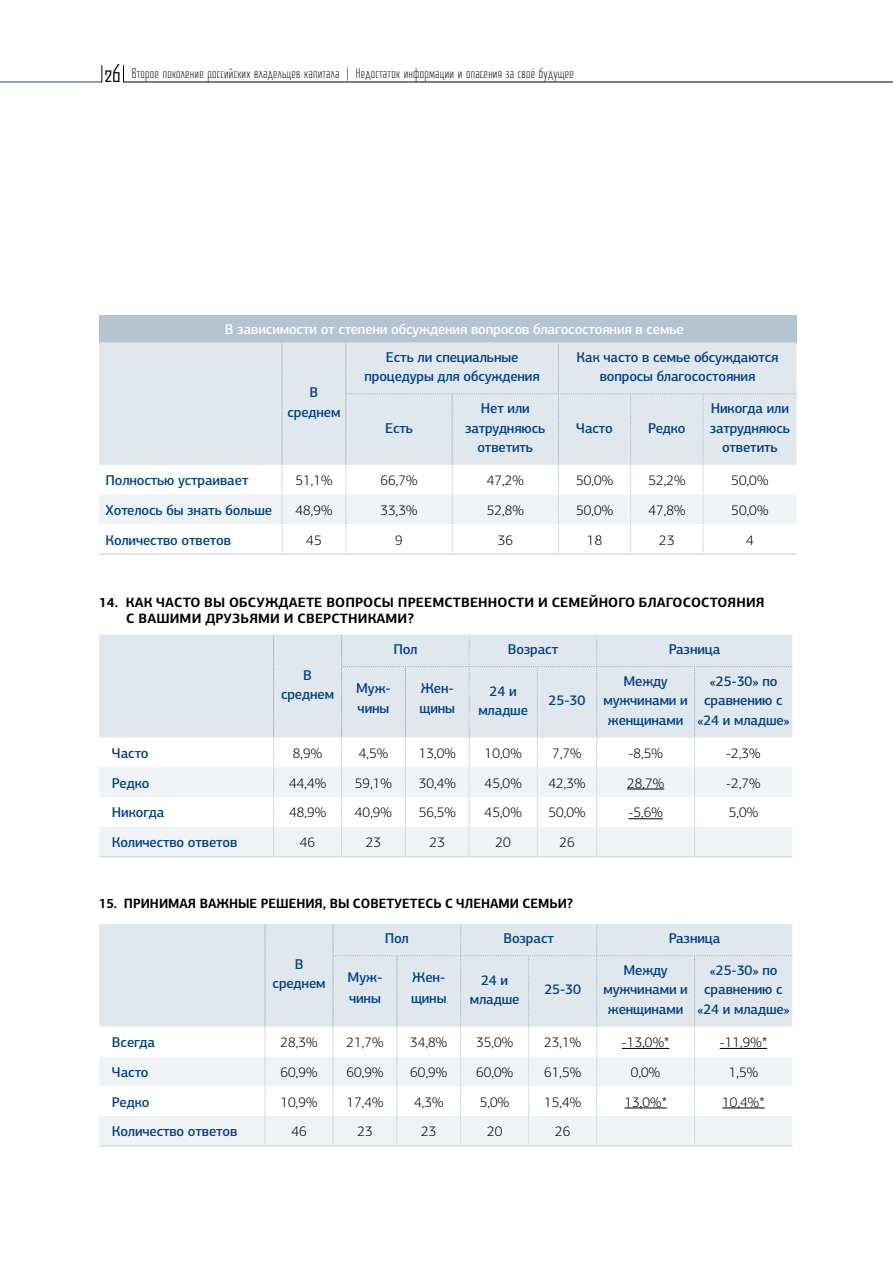
<style>
.page{position:relative;width:893px;height:1263px;background:#fff}
.page>*{position:absolute;margin:0;border:0;box-sizing:border-box;transform-origin:0 0}
.t1{font:500 14.25px/19.5px "PF Centro Sans Pro";letter-spacing:-.01em;color:#004188;text-align:center}
.t2{font:300 14.25px "PF Centro Sans Pro";letter-spacing:.01em;color:#000}
.t3{font:500 14.25px "PF Centro Sans Pro";letter-spacing:-.01em;color:#fff}
.t4{font:700 13.5px/16.2px "PF Centro Sans Pro";letter-spacing:.01em;color:#000}
.t5{font:300 13.5px "Skolkovo Typeface";letter-spacing:.02em;color:#000}
.t6{font:700 13.5px "PF Centro Sans Pro";letter-spacing:.01em;color:#000;scale:.94 1}
.s1{font-weight:400;font-size:24px}
</style>
<div class="page">
<hr style="left:0;top:82px;width:102px;height:1px;background:#244657">
<svg style="left:102px;top:65px;width:1px;height:17px"></svg>
<hr style="left:123px;top:82px;width:770px;height:1px;background:#000">
<svg style="left:123px;top:65px;width:1px;height:17px"></svg>
<div style="left:99px;top:315px;width:698px;height:27px;background:#b6c4d1"></div>
<hr style="left:99px;top:553px;width:183px;height:2px;background:#d2dbe3">
<hr style="left:282px;top:553px;width:64px;height:2px;background:#d2dbe3">
<hr style="left:346px;top:553px;width:106px;height:2px;background:#d2dbe3">
<hr style="left:452px;top:553px;width:106px;height:2px;background:#d2dbe3">
<hr style="left:558px;top:553px;width:73px;height:2px;background:#d2dbe3">
<hr style="left:631px;top:553px;width:72px;height:2px;background:#d2dbe3">
<hr style="left:703px;top:553px;width:94px;height:2px;background:#d2dbe3">
<svg style="left:99px;top:342px;width:698px;height:212px"></svg>
<div style="left:99px;top:635px;width:242px;height:103px;background:#e0e7ed"></div>
<svg style="left:99px;top:767px;width:242px;height:89px;fill:#eff3f6"></svg>
<hr style="left:99px;top:856px;width:175px;height:1px;background:#d2dbe3">
<hr style="left:274px;top:856px;width:68px;height:1px;background:#d2dbe3">
<hr style="left:342px;top:856px;width:63px;height:1px;background:#d2dbe3">
<hr style="left:405px;top:856px;width:64px;height:1px;background:#d2dbe3">
<hr style="left:469px;top:856px;width:68px;height:1px;background:#d2dbe3">
<hr style="left:537px;top:856px;width:60px;height:1px;background:#d2dbe3">
<hr style="left:597px;top:856px;width:97px;height:1px;background:#d2dbe3">
<hr style="left:694px;top:856px;width:98px;height:1px;background:#d2dbe3">
<svg style="left:273px;top:635px;width:1px;height:221px"></svg>
<svg style="left:341px;top:635px;width:452px;height:221px"></svg>
<hr style="left:627px;top:789px;width:37px;height:1px;background:#000">
<hr style="left:628px;top:818px;width:35px;height:1px;background:#000">
<div style="left:99px;top:924px;width:234px;height:103px;background:#e0e7ed"></div>
<svg style="left:99px;top:1056px;width:234px;height:89px;fill:#eff3f6"></svg>
<hr style="left:99px;top:1145px;width:166px;height:1px;background:#d2dbe3">
<hr style="left:265px;top:1145px;width:68px;height:1px;background:#d2dbe3">
<hr style="left:333px;top:1145px;width:64px;height:1px;background:#d2dbe3">
<hr style="left:397px;top:1145px;width:64px;height:1px;background:#d2dbe3">
<hr style="left:461px;top:1145px;width:68px;height:1px;background:#d2dbe3">
<hr style="left:529px;top:1145px;width:68px;height:1px;background:#d2dbe3">
<hr style="left:597px;top:1145px;width:97px;height:1px;background:#d2dbe3">
<hr style="left:694px;top:1145px;width:98px;height:1px;background:#d2dbe3">
<svg style="left:265px;top:924px;width:1px;height:221px"></svg>
<svg style="left:333px;top:924px;width:460px;height:221px"></svg>
<hr style="left:622px;top:1048px;width:47px;height:1px;background:#000">
<hr style="left:720px;top:1048px;width:47px;height:1px;background:#000">
<hr style="left:624px;top:1108px;width:43px;height:1px;background:#000">
<hr style="left:722px;top:1108px;width:43px;height:1px;background:#000">
<p class="t5" style="left:104px;top:65px;width:471px"><span class="s1">26</span> Второе поколение российских владельцев капитала | Недостаток информации и опасения за своё будущее</p>
<p class="t3" style="left:225px;top:320px;width:460px">В зависимости от степени обсуждения вопросов благосостояния в семье</p>
<p class="t1" style="left:287px;top:382px;width:54px">В среднем</p>
<p class="t1" style="left:364px;top:347px;width:177px">Есть ли специальные процедуры для обсуждения</p>
<p class="t1" style="left:577px;top:347px;width:204px">Как часто в семье обсуждаются вопросы благосостояния</p>
<p class="t1" style="left:385px;top:418px;width:29px">Есть</p>
<p class="t1" style="left:465px;top:398px;width:82px">Нет или затрудняюсь ответить</p>
<p class="t1" style="left:710px;top:398px;width:82px">Никогда или затрудняюсь ответить</p>
<p class="t1" style="left:576px;top:418px;width:38px">Часто</p>
<p class="t1" style="left:648px;top:418px;width:39px">Редко</p>
<p class="t1" style="left:106px;top:470px;width:144px">Полностью устраивает</p>
<p class="t2" style="left:295px;top:472px;width:39px">51,1%</p>
<p class="t2" style="left:380px;top:472px;width:39px">66,7%</p>
<p class="t2" style="left:487px;top:472px;width:39px">47,2%</p>
<p class="t2" style="left:576px;top:472px;width:39px">50,0%</p>
<p class="t2" style="left:648px;top:472px;width:39px">52,2%</p>
<p class="t2" style="left:731px;top:472px;width:39px">50,0%</p>
<p class="t1" style="left:106px;top:500px;width:168px">Хотелось бы знать больше</p>
<p class="t2" style="left:295px;top:502px;width:39px">48,9%</p>
<p class="t2" style="left:380px;top:502px;width:39px">33,3%</p>
<p class="t2" style="left:487px;top:502px;width:39px">52,8%</p>
<p class="t2" style="left:576px;top:502px;width:39px">50,0%</p>
<p class="t2" style="left:648px;top:502px;width:39px">47,8%</p>
<p class="t2" style="left:731px;top:502px;width:39px">50,0%</p>
<p class="t1" style="left:106px;top:530px;width:127px">Количество ответов</p>
<p class="t2" style="left:306px;top:531px;width:17px">45</p>
<p class="t2" style="left:395px;top:531px;width:9px">9</p>
<p class="t2" style="left:498px;top:531px;width:17px">36</p>
<p class="t2" style="left:587px;top:531px;width:17px">18</p>
<p class="t2" style="left:659px;top:531px;width:17px">23</p>
<p class="t2" style="left:746px;top:531px;width:9px">4</p>
<p class="t4" style="left:126px;top:594px;width:640px;text-indent:-27px">14. КАК ЧАСТО ВЫ ОБСУЖДАЕТЕ ВОПРОСЫ ПРЕЕМСТВЕННОСТИ И СЕМЕЙНОГО БЛАГОСОСТОЯНИЯ<br>С ВАШИМИ ДРУЗЬЯМИ И СВЕРСТНИКАМИ?</p>
<p class="t1" style="left:281px;top:665px;width:54px">В среднем</p>
<p class="t1" style="left:393px;top:639px;width:26px">Пол</p>
<p class="t1" style="left:508px;top:639px;width:52px">Возраст</p>
<p class="t1" style="left:669px;top:639px;width:53px">Разница</p>
<p class="t1" style="left:356px;top:678px;width:36px;line-height:20.2px;text-align:left">Муж&shy;чины</p>
<p class="t1" style="left:420px;top:678px;width:37px;line-height:20.2px;text-align:left">Жен&shy;щины</p>
<p class="t1" style="left:478px;top:681px;width:51px">24 и младше</p>
<p class="t1" style="left:549px;top:691px;width:38px">25-30</p>
<p class="t1" style="left:603px;top:671px;width:86px">Между мужчинами и женщинами</p>
<p class="t1" style="left:697px;top:671px;width:94px">«25-30» по сравнению с «24 и младше»</p>
<p class="t1" style="left:112px;top:743px;width:38px">Часто</p>
<p class="t2" style="left:293px;top:745px;width:31px">8,9%</p>
<p class="t2" style="left:359px;top:745px;width:31px">4,5%</p>
<p class="t2" style="left:419px;top:745px;width:39px">13,0%</p>
<p class="t2" style="left:485px;top:745px;width:39px">10,0%</p>
<p class="t2" style="left:552px;top:745px;width:31px">7,7%</p>
<p class="t2" style="left:628px;top:745px;width:36px">-8,5%</p>
<p class="t2" style="left:726px;top:745px;width:36px">-2,3%</p>
<p class="t1" style="left:112px;top:773px;width:39px">Редко</p>
<p class="t2" style="left:289px;top:774px;width:39px">44,4%</p>
<p class="t2" style="left:355px;top:774px;width:39px">59,1%</p>
<p class="t2" style="left:419px;top:774px;width:39px">30,4%</p>
<p class="t2" style="left:485px;top:774px;width:39px">45,0%</p>
<p class="t2" style="left:548px;top:774px;width:39px">42,3%</p>
<p class="t2" style="left:627px;top:774px;width:39px">28,7%</p>
<p class="t2" style="left:726px;top:774px;width:36px">-2,7%</p>
<p class="t1" style="left:112px;top:803px;width:54px">Никогда</p>
<p class="t2" style="left:289px;top:804px;width:39px">48,9%</p>
<p class="t2" style="left:355px;top:804px;width:39px">40,9%</p>
<p class="t2" style="left:419px;top:804px;width:39px">56,5%</p>
<p class="t2" style="left:485px;top:804px;width:39px">45,0%</p>
<p class="t2" style="left:548px;top:804px;width:39px">50,0%</p>
<p class="t2" style="left:628px;top:804px;width:36px">-5,6%</p>
<p class="t2" style="left:729px;top:804px;width:31px">5,0%</p>
<p class="t1" style="left:112px;top:832px;width:127px">Количество ответов</p>
<p class="t2" style="left:300px;top:834px;width:17px">46</p>
<p class="t2" style="left:366px;top:834px;width:17px">23</p>
<p class="t2" style="left:430px;top:834px;width:17px">23</p>
<p class="t2" style="left:496px;top:834px;width:17px">20</p>
<p class="t2" style="left:559px;top:834px;width:17px">26</p>
<p class="t6" style="left:99px;top:895px;width:506px">15. ПРИНИМАЯ ВАЖНЫЕ РЕШЕНИЯ, ВЫ СОВЕТУЕТЕСЬ С ЧЛЕНАМИ СЕМЬИ?</p>
<p class="t1" style="left:273px;top:954px;width:54px">В среднем</p>
<p class="t1" style="left:385px;top:928px;width:26px">Пол</p>
<p class="t1" style="left:503px;top:928px;width:52px">Возраст</p>
<p class="t1" style="left:669px;top:928px;width:53px">Разница</p>
<p class="t1" style="left:348px;top:967px;width:36px;line-height:20.2px;text-align:left">Муж&shy;чины</p>
<p class="t1" style="left:411px;top:967px;width:37px;line-height:20.2px;text-align:left">Жен&shy;щины</p>
<p class="t1" style="left:470px;top:970px;width:51px">24 и младше</p>
<p class="t1" style="left:544px;top:980px;width:38px">25-30</p>
<p class="t1" style="left:603px;top:960px;width:86px">Между мужчинами и женщинами</p>
<p class="t1" style="left:697px;top:960px;width:94px">«25-30» по сравнению с «24 и младше»</p>
<p class="t1" style="left:112px;top:1032px;width:45px">Всегда</p>
<p class="t2" style="left:280px;top:1034px;width:39px">28,3%</p>
<p class="t2" style="left:346px;top:1034px;width:39px">21,7%</p>
<p class="t2" style="left:410px;top:1034px;width:39px">34,8%</p>
<p class="t2" style="left:476px;top:1034px;width:39px">35,0%</p>
<p class="t2" style="left:544px;top:1034px;width:39px">23,1%</p>
<p class="t2" style="left:622px;top:1034px;width:49px">-13,0%*</p>
<p class="t2" style="left:720px;top:1034px;width:49px">-11,9%*</p>
<p class="t1" style="left:112px;top:1062px;width:38px">Часто</p>
<p class="t2" style="left:280px;top:1064px;width:39px">60,9%</p>
<p class="t2" style="left:346px;top:1064px;width:39px">60,9%</p>
<p class="t2" style="left:410px;top:1064px;width:39px">60,9%</p>
<p class="t2" style="left:476px;top:1064px;width:39px">60,0%</p>
<p class="t2" style="left:544px;top:1064px;width:39px">61,5%</p>
<p class="t2" style="left:631px;top:1064px;width:31px">0,0%</p>
<p class="t2" style="left:729px;top:1064px;width:31px">1,5%</p>
<p class="t1" style="left:112px;top:1092px;width:39px">Редко</p>
<p class="t2" style="left:280px;top:1093px;width:39px">10,9%</p>
<p class="t2" style="left:346px;top:1093px;width:39px">17,4%</p>
<p class="t2" style="left:414px;top:1093px;width:31px">4,3%</p>
<p class="t2" style="left:480px;top:1093px;width:31px">5,0%</p>
<p class="t2" style="left:544px;top:1093px;width:39px">15,4%</p>
<p class="t2" style="left:624px;top:1093px;width:44px">13,0%*</p>
<p class="t2" style="left:722px;top:1093px;width:44px">10,4%*</p>
<p class="t1" style="left:112px;top:1121px;width:127px">Количество ответов</p>
<p class="t2" style="left:291px;top:1123px;width:17px">46</p>
<p class="t2" style="left:357px;top:1123px;width:17px">23</p>
<p class="t2" style="left:421px;top:1123px;width:17px">23</p>
<p class="t2" style="left:487px;top:1123px;width:17px">20</p>
<p class="t2" style="left:555px;top:1123px;width:17px">26</p>
</div>
